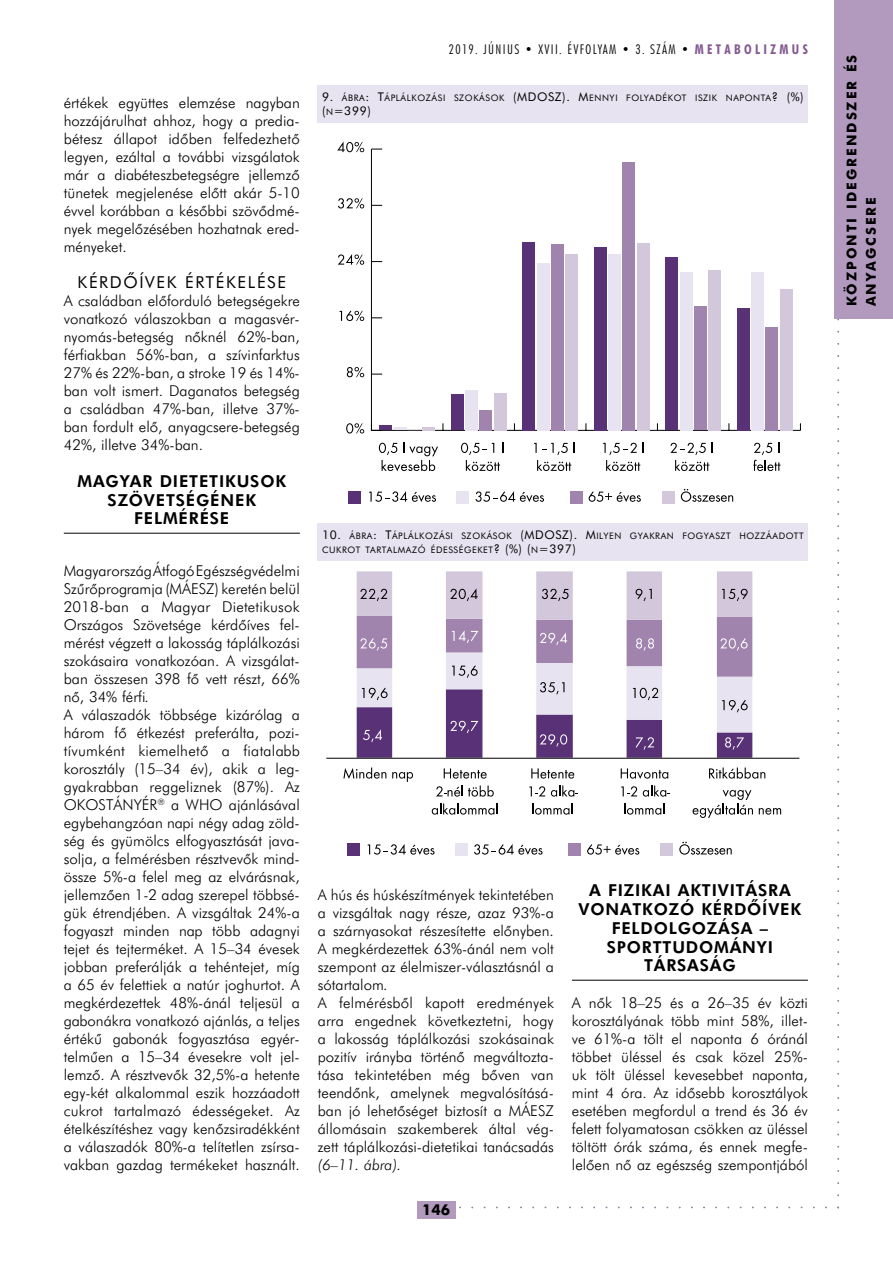
<style>
.page{position:relative;width:893px;height:1263px;background:#fff}
.page>*{position:absolute;margin:0;border:0;box-sizing:border-box;transform-origin:0 0}
.t1{font:16.5px/18.8px "Futura Hv PFL";letter-spacing:.05em;color:#000;text-align:center}
.t2{font:16.5px "Futura Bk PFL";letter-spacing:.1em;color:#000}
.t3{font:15px/18px "Futura Lt PFL";color:#000}
.t4{font:italic 15px "Futura Lt PFL";color:#000}
.t5{font:700 15px "Futura Md PFL";color:#000}
.t6{font:13.5px "Futura Lt Cn PFL";letter-spacing:.1em;color:#000}
.t7{font:700 13.5px/19.4px "Futura Md PFL";letter-spacing:.15em;color:#000}
.t8{font:12px "Futura Bk PFL";color:#000}
.t9{font:9px/14.4px "Futura Bk PFL";letter-spacing:.065em;color:#000}
.s1{font-style:inherit}
.s2{font-family:"Futura Cn PFL";font-weight:700;color:#855b92}
.s3{font-size:12px}
.s4{font-size:9px}
</style>
<div class="page">
<div style="left:834px;top:0;width:59px;height:318px;background:#b19abe"></div>
<div style="left:417px;top:1202px;width:38px;height:17px;background:#b19abe"></div>
<hr style="left:64px;top:533px;width:236px;height:1px;background:#000">
<svg style="left:338px;top:254px;width:26px;height:11px"></svg>
<svg style="left:338px;top:198px;width:26px;height:11px"></svg>
<svg style="left:337px;top:142px;width:27px;height:10px"></svg>
<hr style="left:371px;top:149px;width:1px;height:281px;background:#000">
<div style="left:565px;top:254px;width:13px;height:176px;background:#d2c7db"></div>
<div style="left:637px;top:243px;width:13px;height:187px;background:#d2c7db"></div>
<div style="left:708px;top:270px;width:13px;height:160px;background:#d2c7db"></div>
<div style="left:551px;top:244px;width:13px;height:186px;background:#a184ae"></div>
<div style="left:622px;top:162px;width:13px;height:268px;background:#a184ae"></div>
<div style="left:537px;top:263px;width:12px;height:167px;background:#e7e3f1"></div>
<div style="left:608px;top:254px;width:13px;height:176px;background:#e7e3f1"></div>
<div style="left:680px;top:272px;width:12px;height:158px;background:#e7e3f1"></div>
<div style="left:751px;top:272px;width:13px;height:158px;background:#e7e3f1"></div>
<div style="left:522px;top:242px;width:13px;height:188px;background:#583176"></div>
<div style="left:594px;top:247px;width:13px;height:183px;background:#583176"></div>
<div style="left:665px;top:257px;width:13px;height:173px;background:#583176"></div>
<div style="left:318px;top:85px;width:490px;height:37px;background:#e7e3f1"></div>
<hr style="left:326px;top:758px;width:473px;height:1px;background:#000">
<svg style="left:339px;top:285px;width:505px;height:931px"></svg>
<div style="left:318px;top:523px;width:490px;height:37px;background:#e7e3f1"></div>
<p class="t3" style="left:64px;top:94px;width:238px">értékek együttes elemzése nagyban hozzájárulhat ahhoz, hogy a predia&shy;bétesz állapot időben felfedezhető legyen, ezáltal a további vizsgálatok már a diabéteszbetegségre jellemző tünetek megjelenése előtt akár 5-10 évvel korábban a későbbi szövődmé&shy;nyek megelőzésében hozhatnak ered&shy;ményeket.</p>
<p class="t2" style="left:78px;top:272px;width:210px">KÉRDŐÍVEK ÉRTÉKELÉSE</p>
<p class="t3" style="left:64px;top:292px;width:238px;text-align:justify">A családban előforduló betegségekre vonatkozó válaszokban a magasvér&shy;nyomás-betegség nőknél 62%-ban, férfiakban 56%-ban, a szívinfarktus 27% és 22%-ban, a stroke 19 és 14%- ban volt ismert. Daganatos betegség a családban 47%-ban, illetve 37%- ban fordult elő, anyagcsere-betegség 42%, illetve 34%-ban.</p>
<p class="t1" style="left:78px;top:471px;width:210px">MAGYAR DIETETIKUSOK<br>SZÖVETSÉGÉNEK<br>FELMÉRÉSE</p>
<p class="t3" style="left:64px;top:562px;width:238px">Magyarország Átfogó Egészségvédelmi Szűrőprogramja (MÁESZ) keretén belül 2018-ban a Magyar Dietetikusok Országos Szövetsége kérdőíves fel&shy;mérést végzett a lakosság táplálkozási szokásaira vonatkozóan. A vizsgálat&shy;ban összesen 398 fő vett részt, 66% nő, 34% férfi.<br>A válaszadók többsége kizárólag a három fő étkezést preferálta, pozi&shy;tívumként kiemelhető a fiatalabb korosztály (15–34 év), akik a leg&shy;gyakrabban reggeliznek (87%). Az OKOSTÁNYÉR<sup>®</sup> a WHO ajánlásával egybehangzóan napi négy adag zöld&shy;ség és gyümölcs elfogyasztását java&shy;solja, a felmérésben résztvevők mind&shy;össze 5%-a felel meg az elvárásnak, jellemzően 1-2 adag szerepel többsé&shy;gük étrendjében. A vizsgáltak 24%-a fogyaszt minden nap több adagnyi tejet és tejterméket. A 15–34 évesek jobban preferálják a tehéntejet, míg a 65 év felettiek a natúr joghurtot. A megkérdezettek 48%-ánál teljesül a gabonákra vonatkozó ajánlás, a teljes értékű gabonák fogyasztása egyér&shy;telműen a 15–34 évesekre volt jel&shy;lemző. A résztvevők 32,5%-a hetente egy-két alkalommal eszik hozzáadott cukrot tartalmazó édességeket. Az ételkészítéshez vagy kenőzsiradékként a válaszadók 80%-a telítetlen zsírsa&shy;vakban gazdag termékeket használt.</p>
<p class="t6" style="left:449px;top:41px;width:361px">2019. <span class="s1">JÚNIUS</span> • XVII. ÉVFOLYAM • 3. SZÁM • <span class="s2">M E T A B O L I Z M U S</span></p>
<p class="t9" style="left:322px;top:91px;width:215px"><span class="s3">9.</span> ÁBRA<span class="s3">: T</span>ÁPLÁLKOZÁSI SZOKÁSOK <span class="s3">(MDOSZ</span></p>
<p class="t9" style="left:562px;top:91px;width:243px"><span class="s3">). M</span>ENNYI FOLYADÉKOT ISZIK NAPONTA<span class="s3">? (%)</span></p>
<p class="t8" style="left:322px;top:104px;width:50px">(<span class="s4">N</span>=399)</p>
<p class="t9" style="left:322px;top:528px;width:483px;text-indent:248px"><span class="s3">). M</span>ILYEN GYAKRAN FOGYASZT HOZZÁADOTT<br>CUKROT TARTALMAZÓ ÉDESSÉGEKET<span class="s3">? (%) (</span>N<span class="s3">=397)</span></p>
<p class="t9" style="left:322px;top:528px;width:223px"><span class="s3">10.</span> ÁBRA<span class="s3">: T</span>ÁPLÁLKOZÁSI SZOKÁSOK <span class="s3">(MDOSZ</span></p>
<p class="t3" style="left:318px;top:886px;width:238px">A hús és húskészítmények tekintetében a vizsgáltak nagy része, azaz 93%-a a szárnyasokat részesítette előnyben.<br>A megkérdezettek 63%-ánál nem volt szempont az élelmiszer-választásnál a sótartalom.<br>A felmérésből kapott eredmények arra engednek következtetni, hogy a lakosság táplálkozási szokásainak pozitív irányba történő megváltozta&shy;tása tekintetében még bőven van teendőnk, amelynek megvalósításá&shy;ban jó lehetőséget biztosít a MÁESZ állomásain szakemberek által vég&shy;zett táplálkozási-dietetikai tanácsadás</p>
<p class="t4" style="left:318px;top:1156px;width:85px">(6–11. ábra).</p>
<p class="t5" style="left:422px;top:1201px;width:30px">146</p>
<p class="t1" style="left:579px;top:881px;width:224px">A FIZIKAI AKTIVITÁSRA<br>VONATKOZÓ KÉRDŐÍVEK<br>FELDOLGOZÁSA –<br>SPORTTUDOMÁNYI<br>TÁRSASÁG</p>
<p class="t3" style="left:572px;top:994px;width:238px;text-align:justify">A nők 18–25 és a 26–35 év közti korosztályának több mint 58%, illet&shy;ve 61%-a tölt el naponta 6 óránál többet üléssel és csak közel 25%- uk tölt üléssel kevesebbet naponta, mint 4 óra. Az idősebb korosztályok esetében megfordul a trend és 36 év felett folyamatosan csökken az üléssel töltött órák száma, és ennek megfe&shy;lelően nő az egészség szempontjából</p>
<p class="t7" style="left:842px;top:306px;width:253px;rotate:-90deg">KÖZPONTI IDEGRENDSZER ÉS<br>ANYAGCSERE</p>
</div>
